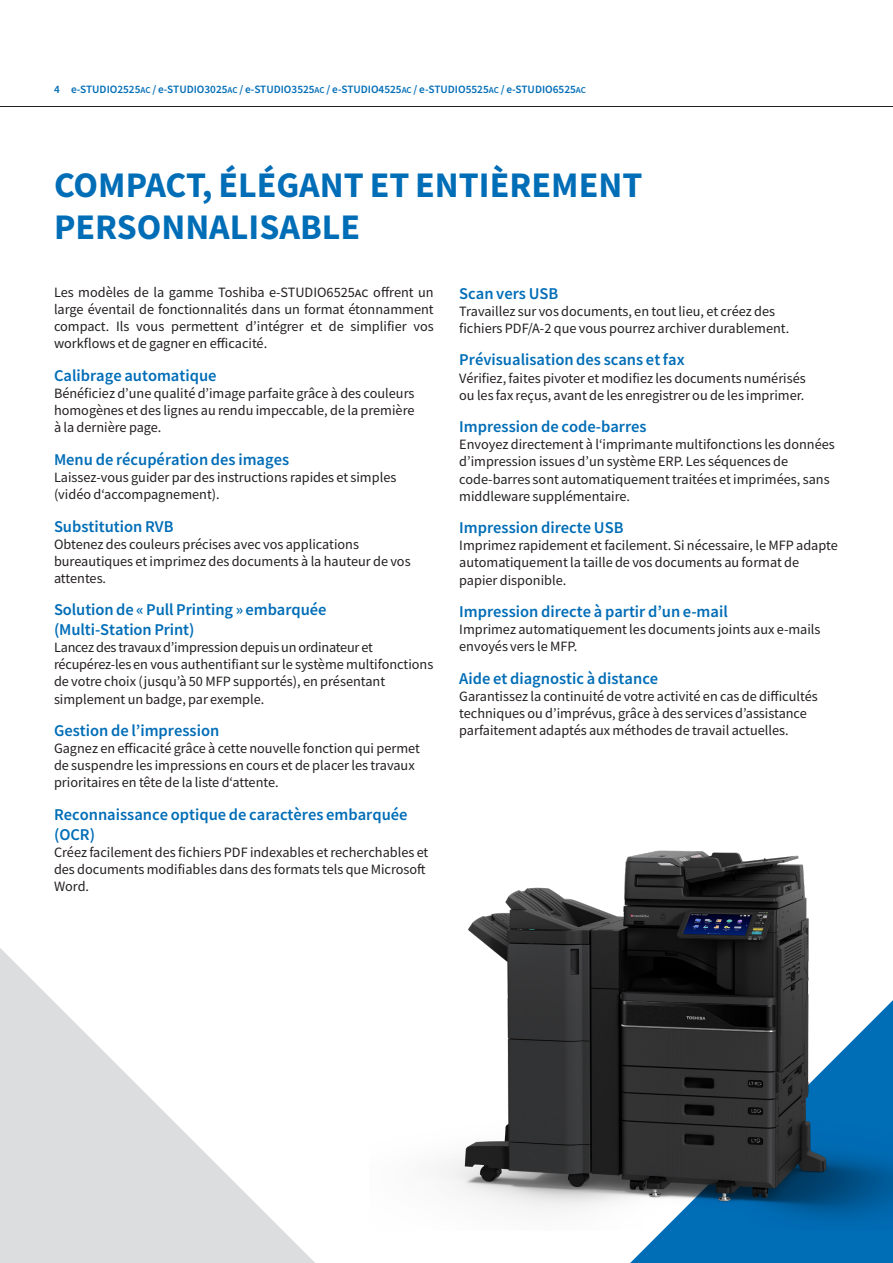
<style>
.page{position:relative;width:893px;height:1263px;background:#fff}
.page>*{position:absolute;margin:0;border:0;box-sizing:border-box;transform-origin:0 0}
.Headline_24pt{font:700 36px/42px "Toshiba Sans";color:#006db7}
.Continuous_text_9pt{font:500 16.5px/19.8px "Toshiba Sans";color:#006db7}
.Continuous_text_9pt-2{font:14.25px/17.1px "Toshiba Sans";color:#231f20}
.Page_title_7_5pt{font:500 11.25px "Toshiba Sans";color:#006db7}
.s1{font-size:9px}
</style>
<div class="page">
<hr style="left:0;top:106px;width:893px;height:1px;background:#231f20">
<div style="left:630px;top:1231px;width:263px;height:32px;background:#006db7"></div>
<svg style="left:0;top:948px;width:315px;height:315px;fill:#e3e3e5"></svg>
<img style="left:438px;top:850px;width:455px;height:381px">
<p class="Page_title_7_5pt" style="left:54px;top:82px;width:533px">4 e-STUDIO2525<span class="s1">AC</span> / e-STUDIO3025<span class="s1">AC</span> / e-STUDIO3525<span class="s1">AC</span> / e-STUDIO4525<span class="s1">AC</span> / e-STUDIO5525<span class="s1">AC</span> / e-STUDIO6525<span class="s1">AC</span></p>
<p class="Headline_24pt" style="left:54px;top:164px;width:590px">COMPACT, ÉLÉGANT ET ENTIÈREMENT<br>PERSONNALISABLE</p>
<p class="Continuous_text_9pt-2" style="left:54px;top:284px;width:381px;text-align:justify">Les modèles de la gamme Toshiba e-STUDIO6525ac offrent un large éventail de fonctionnalités dans un format étonnamment compact. Ils vous permettent d’intégrer et de simplifier vos workflows et de gagner en efficacité.</p>
<p class="Continuous_text_9pt" style="left:54px;top:365px;width:164px">Calibrage automatique</p>
<p class="Continuous_text_9pt-2" style="left:54px;top:385px;width:362px;text-align:justify">Bénéficiez d’une qualité d’image parfaite grâce à des couleurs homogènes et des lignes au rendu impeccable, de la première à la dernière page.</p>
<p class="Continuous_text_9pt" style="left:54px;top:449px;width:237px">Menu de récupération des images</p>
<p class="Continuous_text_9pt-2" style="left:54px;top:468px;width:344px">Laissez-vous guider par des instructions rapides et simples (vidéo d‘accompagnement).</p>
<p class="Continuous_text_9pt" style="left:54px;top:516px;width:121px">Substitution RVB</p>
<p class="Continuous_text_9pt-2" style="left:54px;top:535px;width:358px">Obtenez des couleurs précises avec vos applications bureautiques et imprimez des documents à la hauteur de vos attentes.</p>
<p class="Continuous_text_9pt" style="left:54px;top:600px;width:274px">Solution de « Pull Printing » embarquée</p>
<p class="Continuous_text_9pt" style="left:54px;top:620px;width:142px">(Multi-Station Print)</p>
<p class="Continuous_text_9pt-2" style="left:54px;top:639px;width:381px">Lancez des travaux d’impression depuis un ordinateur et récupérez-les en vous authentifiant sur le système multifonctions de votre choix (jusqu’à 50 MFP supportés), en présentant simplement un badge, par exemple.</p>
<p class="Continuous_text_9pt" style="left:54px;top:721px;width:167px">Gestion de l’impression</p>
<p class="Continuous_text_9pt-2" style="left:54px;top:740px;width:367px">Gagnez en efficacité grâce à cette nouvelle fonction qui permet de suspendre les impressions en cours et de placer les travaux prioritaires en tête de la liste d‘attente.</p>
<p class="Continuous_text_9pt" style="left:54px;top:804px;width:355px">Reconnaissance optique de caractères embarquée (OCR)</p>
<p class="Continuous_text_9pt-2" style="left:54px;top:843px;width:376px">Créez facilement des fichiers PDF indexables et recherchables et des documents modifiables dans des formats tels que Microsoft<br>Word.</p>
<p class="Continuous_text_9pt" style="left:459px;top:283px;width:101px">Scan vers USB</p>
<p class="Continuous_text_9pt-2" style="left:459px;top:302px;width:332px">Travaillez sur vos documents, en tout lieu, et créez des fichiers PDF/A-2 que vous pourrez archiver durablement.</p>
<p class="Continuous_text_9pt" style="left:459px;top:350px;width:227px">Prévisualisation des scans et fax</p>
<p class="Continuous_text_9pt-2" style="left:459px;top:369px;width:348px">Vérifiez, faites pivoter et modifiez les documents numérisés ou les fax reçus, avant de les enregistrer ou de les imprimer.</p>
<p class="Continuous_text_9pt" style="left:459px;top:417px;width:189px">Impression de code-barres</p>
<p class="Continuous_text_9pt-2" style="left:459px;top:436px;width:377px">Envoyez directement à l‘imprimante multifonctions les données d’impression issues d’un système ERP. Les séquences de</p>
<p class="Continuous_text_9pt-2" style="left:459px;top:470px;width:372px">code-barres sont automatiquement traitées et imprimées, sans middleware supplémentaire.</p>
<p class="Continuous_text_9pt" style="left:459px;top:518px;width:166px">Impression directe USB</p>
<p class="Continuous_text_9pt-2" style="left:459px;top:537px;width:380px">Imprimez rapidement et facilement. Si nécessaire, le MFP adapte automatiquement la taille de vos documents au format de papier disponible.</p>
<p class="Continuous_text_9pt" style="left:459px;top:601px;width:270px">Impression directe à partir d’un e-mail</p>
<p class="Continuous_text_9pt-2" style="left:459px;top:621px;width:363px">Imprimez automatiquement les documents joints aux e-mails envoyés vers le MFP.</p>
<p class="Continuous_text_9pt" style="left:459px;top:668px;width:201px">Aide et diagnostic à distance</p>
<p class="Continuous_text_9pt-2" style="left:459px;top:687px;width:360px">Garantissez la continuité de votre activité en cas de difficultés techniques ou d’imprévus, grâce à des services d’assistance parfaitement adaptés aux méthodes de travail actuelles.</p>
</div>
